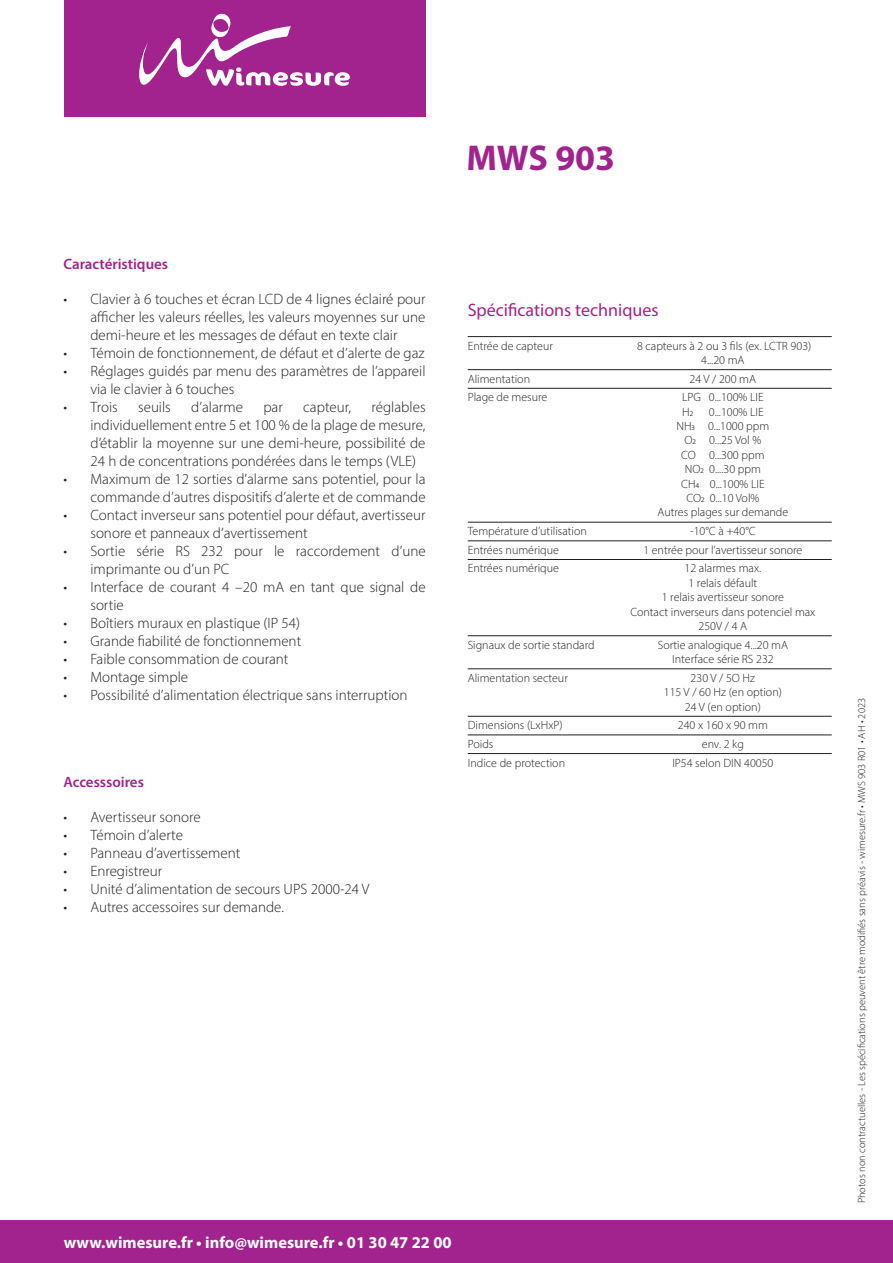
<style>
.page{position:relative;width:893px;height:1263px;background:#fff}
.page>*{position:absolute;margin:0;border:0;box-sizing:border-box;transform-origin:0 0}
.Titre{font:700 36px "Myriad Pro";color:#a2238e}
.Titre_2{font:18px "Myriad Pro";color:#a2238e}
.t1{font:700 16.5px "Myriad Pro";color:#fff}
.t2{font:300 15px/18px "Myriad Pro";color:#231f20}
.t3{font:600 15px "Myriad Pro";color:#a2238e}
.Texte_filet_1{font:300 12px/14.4px "Myriad Pro";color:#231f20;text-align:center}
.t4{font:300 10.5px "Myriad Pro";color:#231f20}
</style>
<div class="page">
<div style="left:0;top:1220px;width:893px;height:43px;background:#a2238e"></div>
<div style="left:64px;top:0;width:361px;height:117px;background:#a2238e"></div>
<svg style="left:139px;top:13px;width:211px;height:73px"></svg>
<hr style="left:468px;top:336px;width:364px;height:1px;background:#231f20">
<hr style="left:468px;top:369px;width:364px;height:1px;background:#231f20">
<hr style="left:468px;top:388px;width:364px;height:1px;background:#231f20">
<hr style="left:468px;top:522px;width:364px;height:1px;background:#231f20">
<hr style="left:468px;top:541px;width:364px;height:1px;background:#231f20">
<hr style="left:468px;top:559px;width:364px;height:1px;background:#231f20">
<hr style="left:468px;top:635px;width:364px;height:1px;background:#231f20">
<hr style="left:468px;top:668px;width:364px;height:1px;background:#231f20">
<hr style="left:468px;top:716px;width:364px;height:1px;background:#231f20">
<hr style="left:468px;top:735px;width:364px;height:1px;background:#231f20">
<hr style="left:468px;top:753px;width:364px;height:1px;background:#231f20">
<p class="t3" style="left:63px;top:254px;width:106px">Caractéristiques</p>
<p class="t2" style="left:90px;top:289px;width:337px;text-align:justify;text-indent:-27px">• Clavier à 6 touches et écran LCD de 4 lignes éclairé pour afficher les valeurs réelles, les valeurs moyennes sur une demi-heure et les messages de défaut en texte clair</p>
<p class="t2" style="left:63px;top:343px;width:363px">• Témoin de fonctionnement, de défaut et d’alerte de gaz</p>
<p class="t2" style="left:90px;top:361px;width:337px;text-indent:-27px">• Réglages guidés par menu des paramètres de l’appareil via le clavier à 6 touches</p>
<p class="t2" style="left:63px;top:397px;width:56px">• Trois</p>
<p class="t2" style="left:138px;top:397px;width:34px">seuils</p>
<p class="t2" style="left:191px;top:397px;width:53px">d’alarme</p>
<p class="t2" style="left:263px;top:397px;width:21px">par</p>
<p class="t2" style="left:303px;top:397px;width:49px">capteur,</p>
<p class="t2" style="left:90px;top:397px;width:337px;text-align:justify;text-indent:281px">réglables individuellement entre 5 et 100 % de la plage de mesure, d’établir la moyenne sur une demi-heure, possibilité de 24 h de concentrations pondérées dans le temps (VLE)</p>
<p class="t2" style="left:63px;top:469px;width:364px;text-align:right">• Maximum de 12 sorties d’alarme sans potentiel, pour la commande d’autres dispositifs d’alerte et de commande</p>
<p class="t2" style="left:90px;top:505px;width:337px;text-indent:-27px">• Contact inverseur sans potentiel pour défaut, avertisseur sonore et panneaux d’avertissement</p>
<p class="t2" style="left:90px;top:541px;width:337px;text-indent:-27px">• Sortie série RS 232 pour le raccordement d’une imprimante ou d’un PC</p>
<p class="t2" style="left:90px;top:577px;width:337px;text-indent:-27px">• Interface de courant 4 –20 mA en tant que signal de sortie</p>
<p class="t2" style="left:63px;top:613px;width:238px">• Boîtiers muraux en plastique (IP 54)</p>
<p class="t2" style="left:63px;top:631px;width:239px">• Grande fiabilité de fonctionnement</p>
<p class="t2" style="left:63px;top:649px;width:227px">• Faible consommation de courant</p>
<p class="t2" style="left:63px;top:667px;width:126px">• Montage simple</p>
<p class="t2" style="left:63px;top:685px;width:346px">• Possibilité d’alimentation électrique sans interruption</p>
<p class="t3" style="left:63px;top:773px;width:82px">Accesssoires</p>
<p class="t2" style="left:63px;top:808px;width:139px">• Avertisseur sonore</p>
<p class="t2" style="left:63px;top:826px;width:121px">• Témoin d’alerte</p>
<p class="t2" style="left:63px;top:844px;width:179px">• Panneau d’avertissement</p>
<p class="t2" style="left:63px;top:862px;width:100px">• Enregistreur</p>
<p class="t2" style="left:63px;top:880px;width:308px">• Unité d’alimentation de secours UPS 2000-24 V</p>
<p class="t2" style="left:63px;top:898px;width:222px">• Autres accessoires sur demande.</p>
<p class="Titre" style="left:466px;top:134px;width:150px">MWS 903</p>
<p class="Titre_2" style="left:468px;top:299px;width:192px">Spécifications techniques</p>
<p class="Texte_filet_1" style="left:468px;top:338px;width:87px">Entrée de capteur</p>
<p class="Texte_filet_1" style="left:637px;top:338px;width:176px">8 capteurs à 2 ou 3 fils (ex. LCTR 903)<br>4...20 mA</p>
<p class="Texte_filet_1" style="left:468px;top:371px;width:64px">Alimentation</p>
<p class="Texte_filet_1" style="left:690px;top:371px;width:68px">24 V / 200 mA</p>
<p class="Texte_filet_1" style="left:468px;top:390px;width:81px">Plage de mesure</p>
<p class="Texte_filet_1" style="left:682px;top:390px;width:83px;text-align:left">LPG 0...100% LIE<br>H2</p>
<p class="Texte_filet_1" style="left:709px;top:404px;width:56px">0...100% LIE</p>
<p class="Texte_filet_1" style="left:676px;top:419px;width:94px">NH3 0...1000 ppm</p>
<p class="Texte_filet_1" style="left:684px;top:433px;width:78px">O2 0...25 Vol %</p>
<p class="Texte_filet_1" style="left:681px;top:447px;width:85px">CO 0...300 ppm</p>
<p class="Texte_filet_1" style="left:685px;top:462px;width:78px">NO2 0....30 ppm</p>
<p class="Texte_filet_1" style="left:681px;top:476px;width:85px">CH4 0...100% LIE</p>
<p class="Texte_filet_1" style="left:686px;top:491px;width:75px">CO2 0...10 Vol%</p>
<p class="Texte_filet_1" style="left:657px;top:505px;width:132px">Autres plages sur demande</p>
<p class="Texte_filet_1" style="left:468px;top:524px;width:121px">Température d’utilisation</p>
<p class="Texte_filet_1" style="left:690px;top:524px;width:67px">-10°C à +40°C</p>
<p class="Texte_filet_1" style="left:468px;top:542px;width:93px">Entrées numérique</p>
<p class="Texte_filet_1" style="left:643px;top:542px;width:161px">1 entrée pour l’avertisseur sonore</p>
<p class="Texte_filet_1" style="left:468px;top:561px;width:93px">Entrées numérique</p>
<p class="Texte_filet_1" style="left:630px;top:561px;width:187px">12 alarmes max.<br>1 relais défault<br>1 relais avertisseur sonore<br>Contact inverseurs dans potenciel max<br>250V / 4 A</p>
<p class="Texte_filet_1" style="left:468px;top:637px;width:128px">Signaux de sortie standard</p>
<p class="Texte_filet_1" style="left:658px;top:637px;width:132px">Sortie analogique 4...20 mA<br>Interface série RS 232</p>
<p class="Texte_filet_1" style="left:468px;top:670px;width:102px">Alimentation secteur</p>
<p class="Texte_filet_1" style="left:664px;top:670px;width:120px">230 V / 5O Hz<br>115 V / 60 Hz (en option)<br>24 V (en option)</p>
<p class="Texte_filet_1" style="left:468px;top:718px;width:96px">Dimensions (LxHxP)</p>
<p class="Texte_filet_1" style="left:678px;top:718px;width:91px">240 x 160 x 90 mm</p>
<p class="Texte_filet_1" style="left:468px;top:736px;width:27px">Poids</p>
<p class="Texte_filet_1" style="left:702px;top:736px;width:44px">env. 2 kg</p>
<p class="Texte_filet_1" style="left:468px;top:755px;width:99px">Indice de protection</p>
<p class="Texte_filet_1" style="left:672px;top:755px;width:103px">IP54 selon DIN 40050</p>
<p class="t1" style="left:64px;top:1231px;width:389px">www.wimesure.fr • info@wimesure.fr • 01 30 47 22 00</p>
<p class="t4" style="left:855px;top:1203px;width:507px;rotate:-90deg">Photos non contractuelles - Les spécifications peuvent être modifiés sans préavis - wimesure.fr • MWS 903 R01 • AH • 2023</p>
</div>
